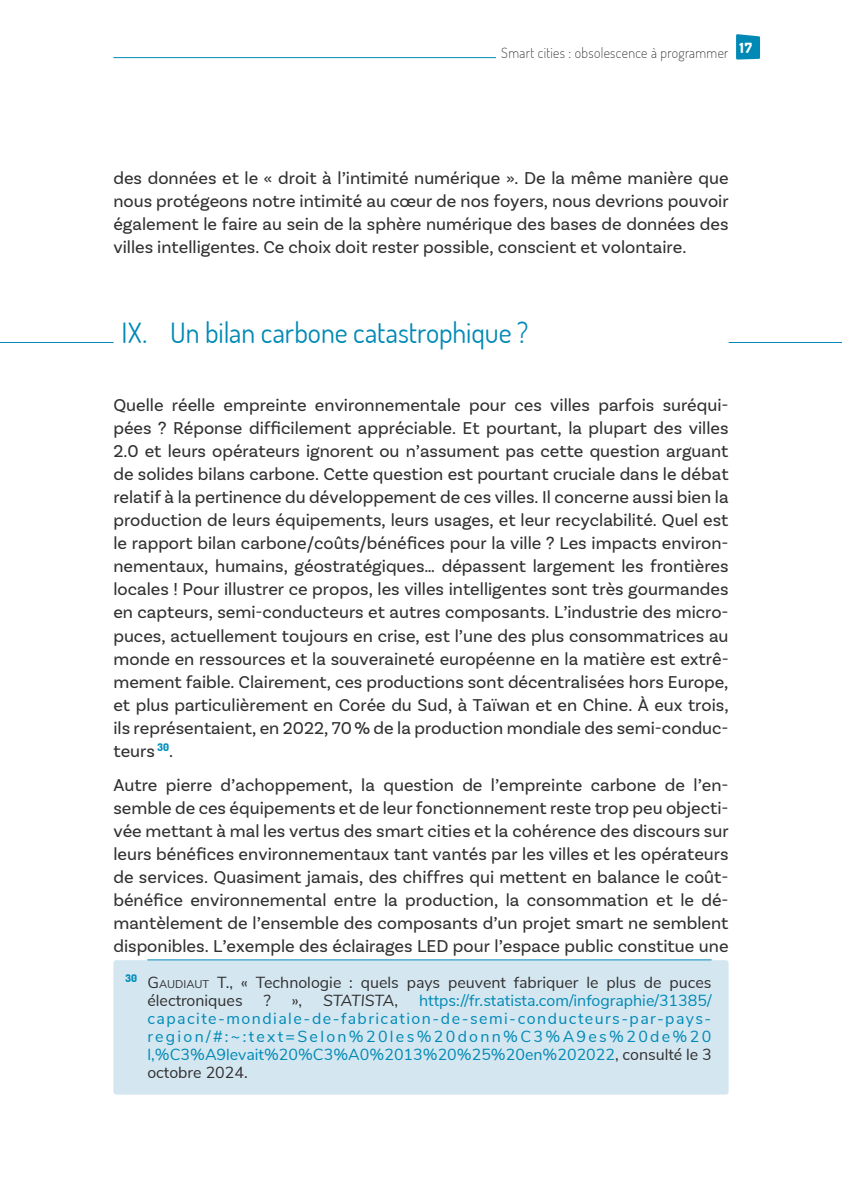
<style>
.page{position:relative;width:842px;height:1191px;background:#fff}
.page>*{position:absolute;margin:0;border:0;box-sizing:border-box;transform-origin:0 0}
.t1{font:28px "Dosis";letter-spacing:-.005em;color:#0089b5}
.t2{font:18px/23px "Basic Sans";color:#312f30;text-align:justify}
.t3{font:16px/18px "Nunito Sans";color:#0089b5;text-align:justify}
.t4{font:16px/18px "Nunito Sans";color:#312f30}
.t5{font:italic 16px "Nunito Sans";letter-spacing:-.015em;color:#312f30}
.t6{font:200 14px "Dosis";letter-spacing:.025em;color:#231f20}
.s1{font-style:inherit}
.s2{font-size:11.2px}
.s3{color:#312f30}
.s4{font-style:normal}
</style>
<div class="page">
<hr style="left:113px;top:57px;width:616px;height:1px;background:#0089b5">
<div style="left:496px;top:52px;width:238px;height:10px;background:#fff"></div>
<svg style="left:736px;top:34px;width:24px;height:26px"></svg>
<div style="left:113px;top:960px;width:616px;height:134px;background:#d4e7f1;border-radius:3px"></div>
<hr style="left:0;top:342px;width:842px;height:1px;background:#0089b5">
<div style="left:113px;top:337px;width:616px;height:8px;background:#fff"></div>
<hr style="left:147px;top:959px;width:564px;height:1px;background:#0089b5">
<p class="t6" style="left:501px;top:43px;width:252px">Smart cities : obsolescence à programmer <sup>17</sup></p>
<p class="t2" style="left:113px;top:166px;width:617px">des données et le « droit à l’intimité numérique ». De la même manière que nous protégeons notre intimité au cœur de nos foyers, nous devrions pouvoir également le faire au sein de la sphère numérique des bases de données des villes intelligentes. Ce choix doit rester possible, conscient et volontaire.</p>
<h1 class="t1" style="left:121px;top:313px;width:408px">IX. Un bilan carbone catastrophique ?</h1>
<p class="t2" style="left:113px;top:394px;width:617px">Quelle réelle empreinte environnementale pour ces villes parfois suréqui&shy;pées ? Réponse difficilement appréciable. Et pourtant, la plupart des villes 2.0 et leurs opérateurs ignorent ou n’assument pas cette question arguant de solides bilans carbone. Cette question est pourtant cruciale dans le débat relatif à la pertinence du développement de ces villes. Il concerne aussi bien la production de leurs équipements, leurs usages, et leur recyclabilité. Quel est le rapport bilan carbone/coûts/bénéfices pour la ville ? Les impacts environ&shy;nementaux, humains, géostratégiques… dépassent largement les frontières locales ! Pour illustrer ce propos, les villes intelligentes sont très gourmandes en capteurs, semi-conducteurs et autres composants. L’industrie des micro&shy;puces, actuellement toujours en crise, est l’une des plus consommatrices au monde en ressources et la souveraineté européenne en la matière est extrê&shy;mement faible. Clairement, ces productions sont décentralisées hors Europe, et plus particulièrement en Corée du Sud, à Taïwan et en Chine. À eux trois, ils représentaient, en 2022, 70% de la production mondiale des semi-conduc&shy;teurs <sup>30</sup>.</p>
<p class="t2" style="left:113px;top:773px;width:617px">Autre pierre d’achoppement, la question de l’empreinte carbone de l’en&shy;semble de ces équipements et de leur fonctionnement reste trop peu objecti&shy;vée mettant à mal les vertus des smart cities et la cohérence des discours sur leurs bénéfices environnementaux tant vantés par les villes et les opérateurs de services. Quasiment jamais, des chiffres qui mettent en balance le coût&shy;bénéfice environnemental entre la production, la consommation et le dé&shy;mantèlement de l’ensemble des composants d’un projet smart ne semblent disponibles. L’exemple des éclairages LED pour l’espace public constitue une</p>
<p class="t4" style="left:147px;top:972px;width:566px;text-indent:-22px"><sup>30</sup> <span class="s1">G</span><span class="s2">AUDIAUT</span> T., « Technologie : quels pays peuvent fabriquer le plus de puces électroniques</p>
<p class="t3" style="left:147px;top:990px;width:566px;text-indent:272px">https://fr.statista.com/infographie/31385/ capacite-mondiale-de-fabrication-de-semi-conducteurs-par-pays&shy;region/#:~:text=Selon%20les%20donn%C3%A9es%20de%20 l,%C3%A9levait%20%C3%A0%2013%20%25%20en%202022<span class="s3">, consulté le 3 octobre 2024.</span></p>
<p class="t4" style="left:264px;top:990px;width:9px">?</p>
<p class="t4" style="left:292px;top:990px;width:12px">»,</p>
<p class="t5" style="left:323px;top:988px;width:77px">STATISTA<span class="s4">,</span></p>
</div>
